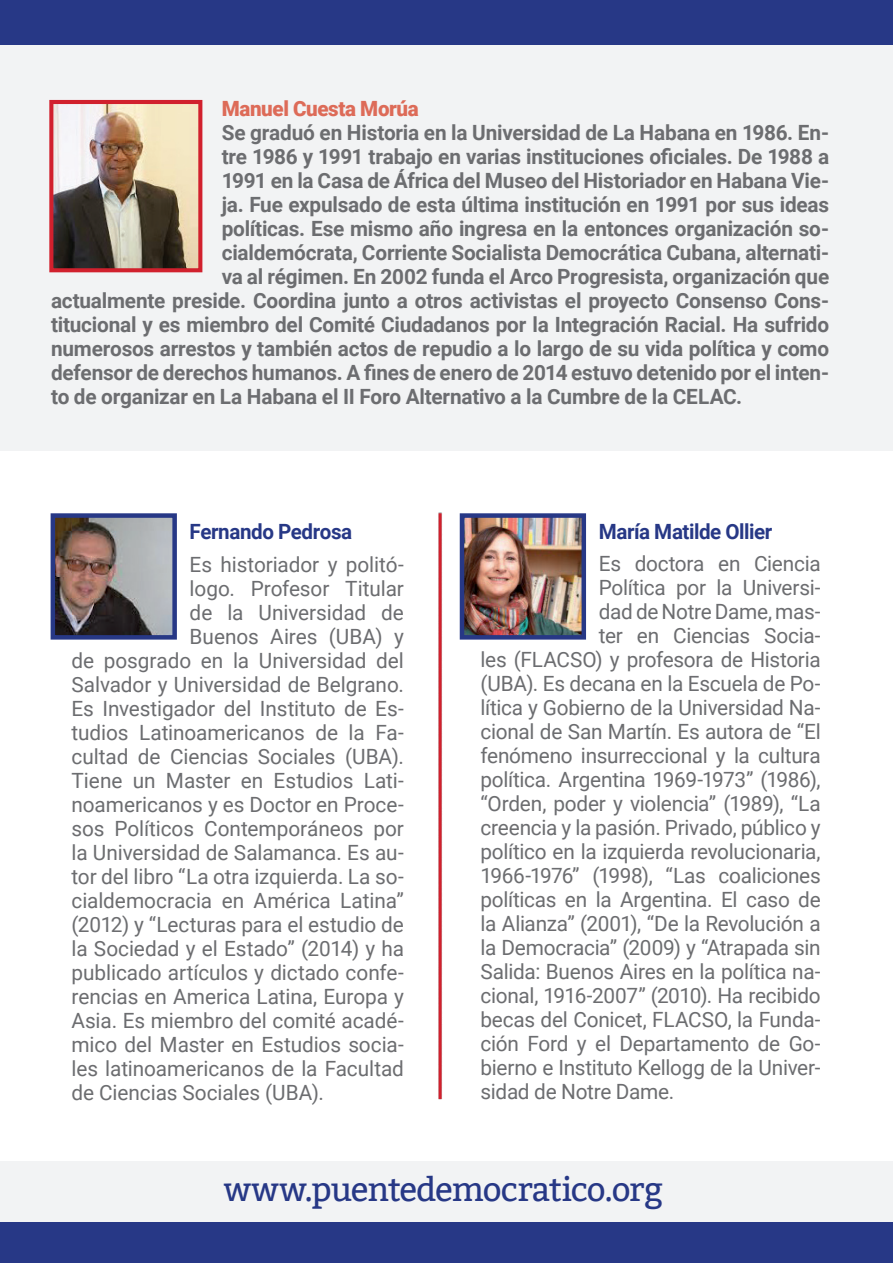
<style>
.page{position:relative;width:893px;height:1263px;background:#fff}
.page>*{position:absolute;margin:0;border:0;box-sizing:border-box;transform-origin:0 0}
.t1{font:33px "Bitter";letter-spacing:-.015em;color:#273886}
.t2{font:21px "Roboto";letter-spacing:-.01em;color:#6c6d70}
.t3{font:700 21px "Roboto";letter-spacing:-.01em;color:#6c6d70}
.t4{font:700 21px "Roboto";letter-spacing:-.02em;color:#273886}
.t5{font:900 21px "Roboto";letter-spacing:-.015em;color:#dd6b58}
</style>
<div class="page">
<div style="left:0;top:0;width:893px;height:450px;background:#f2f3f4"></div>
<div style="left:0;top:1161px;width:893px;height:78px;background:#f2f3f4"></div>
<img style="left:466px;top:519px;width:114px;height:115px">
<div style="left:460px;top:513px;width:126px;height:127px;border:5px solid #273886"></div>
<img style="left:57px;top:519px;width:114px;height:115px">
<div style="left:51px;top:513px;width:126px;height:127px;border:5px solid #273886"></div>
<div style="left:0;top:0;width:893px;height:44px;background:#273886"></div>
<div style="left:0;top:1223px;width:893px;height:40px;background:#273886"></div>
<img style="left:54px;top:105px;width:143px;height:162px">
<div style="left:49px;top:100px;width:153px;height:172px;border:4px solid #d1202d"></div>
<hr style="left:438px;top:512px;width:4px;height:588px;background:#d28e93">
<hr style="left:439px;top:513px;width:3px;height:586px;background:#d1202d">
<p class="t5" style="left:222px;top:94px;width:198px">Manuel Cuesta Morúa</p>
<p class="t3" style="left:222px;top:118px;width:609px">Se graduó en Historia en la Universidad de La Habana en 1986. En-</p>
<p class="t3" style="left:222px;top:142px;width:609px">tre 1986 y 1991 trabajo en varias instituciones oficiales. De 1988 a</p>
<p class="t3" style="left:222px;top:166px;width:609px">1991 en la Casa de África del Museo del Historiador en Habana Vie-</p>
<p class="t3" style="left:222px;top:190px;width:609px">ja. Fue expulsado de esta última institución en 1991 por sus ideas</p>
<p class="t3" style="left:222px;top:214px;width:609px">políticas. Ese mismo año ingresa en la entonces organización so-</p>
<p class="t3" style="left:222px;top:238px;width:609px">cialdemócrata, Corriente Socialista Democrática Cubana, alternati-</p>
<p class="t3" style="left:222px;top:262px;width:609px">va al régimen. En 2002 funda el Arco Progresista, organización que</p>
<p class="t3" style="left:51px;top:286px;width:780px">actualmente preside. Coordina junto a otros activistas el proyecto Consenso Cons-</p>
<p class="t3" style="left:51px;top:310px;width:780px">titucional y es miembro del Comité Ciudadanos por la Integración Racial. Ha sufrido</p>
<p class="t3" style="left:51px;top:334px;width:780px">numerosos arrestos y también actos de repudio a lo largo de su vida política y como</p>
<p class="t3" style="left:51px;top:358px;width:780px">defensor de derechos humanos. A fines de enero de 2014 estuvo detenido por el inten-</p>
<p class="t3" style="left:51px;top:382px;width:693px">to de organizar en La Habana el II Foro Alternativo a la Cumbre de la CELAC.</p>
<p class="t4" style="left:190px;top:517px;width:164px">Fernando Pedrosa</p>
<p class="t2" style="left:190px;top:550px;width:216px">Es historiador y politó-</p>
<p class="t2" style="left:190px;top:574px;width:216px">logo. Profesor Titular</p>
<p class="t2" style="left:190px;top:598px;width:216px">de la Universidad de</p>
<p class="t2" style="left:190px;top:622px;width:216px">Buenos Aires (UBA) y</p>
<p class="t2" style="left:71px;top:646px;width:334px">de posgrado en la Universidad del</p>
<p class="t2" style="left:71px;top:670px;width:334px">Salvador y Universidad de Belgrano.</p>
<p class="t2" style="left:71px;top:694px;width:334px">Es Investigador del Instituto de Es-</p>
<p class="t2" style="left:71px;top:718px;width:334px">tudios Latinoamericanos de la Fa-</p>
<p class="t2" style="left:71px;top:742px;width:334px">cultad de Ciencias Sociales (UBA).</p>
<p class="t2" style="left:71px;top:766px;width:334px">Tiene un Master en Estudios Lati-</p>
<p class="t2" style="left:71px;top:790px;width:334px">noamericanos y es Doctor en Proce-</p>
<p class="t2" style="left:71px;top:814px;width:334px">sos Políticos Contemporáneos por</p>
<p class="t2" style="left:71px;top:838px;width:334px">la Universidad de Salamanca. Es au-</p>
<p class="t2" style="left:71px;top:862px;width:334px">tor del libro “La otra izquierda. La so-</p>
<p class="t2" style="left:71px;top:886px;width:334px">cialdemocracia en América Latina”</p>
<p class="t2" style="left:71px;top:910px;width:334px">(2012) y “Lecturas para el estudio de</p>
<p class="t2" style="left:71px;top:934px;width:334px">la Sociedad y el Estado” (2014) y ha</p>
<p class="t2" style="left:71px;top:958px;width:334px">publicado artículos y dictado confe-</p>
<p class="t2" style="left:71px;top:982px;width:334px">rencias en America Latina, Europa y</p>
<p class="t2" style="left:71px;top:1006px;width:334px">Asia. Es miembro del comité acadé-</p>
<p class="t2" style="left:71px;top:1030px;width:334px">mico del Master en Estudios socia-</p>
<p class="t2" style="left:71px;top:1054px;width:334px">les latinoamericanos de la Facultad</p>
<p class="t2" style="left:71px;top:1078px;width:254px">de Ciencias Sociales (UBA).</p>
<p class="t4" style="left:599px;top:516px;width:175px">María Matilde Ollier</p>
<p class="t2" style="left:599px;top:549px;width:223px">Es doctora en Ciencia</p>
<p class="t2" style="left:599px;top:573px;width:223px">Política por la Universi-</p>
<p class="t2" style="left:599px;top:597px;width:223px">dad de Notre Dame, mas-</p>
<p class="t2" style="left:599px;top:621px;width:223px">ter en Ciencias Socia-</p>
<p class="t2" style="left:480px;top:645px;width:342px">les (FLACSO) y profesora de Historia</p>
<p class="t2" style="left:480px;top:669px;width:342px">(UBA). Es decana en la Escuela de Po-</p>
<p class="t2" style="left:480px;top:693px;width:342px">lítica y Gobierno de la Universidad Na-</p>
<p class="t2" style="left:480px;top:717px;width:342px">cional de San Martín. Es autora de “El</p>
<p class="t2" style="left:480px;top:741px;width:342px">fenómeno insurreccional y la cultura</p>
<p class="t2" style="left:480px;top:765px;width:342px">política. Argentina 1969-1973” (1986),</p>
<p class="t2" style="left:480px;top:789px;width:342px">“Orden, poder y violencia” (1989), “La</p>
<p class="t2" style="left:480px;top:813px;width:342px">creencia y la pasión. Privado, público y</p>
<p class="t2" style="left:480px;top:837px;width:342px">político en la izquierda revolucionaria,</p>
<p class="t2" style="left:480px;top:861px;width:342px">1966-1976” (1998), “Las coaliciones</p>
<p class="t2" style="left:480px;top:885px;width:342px">políticas en la Argentina. El caso de</p>
<p class="t2" style="left:480px;top:909px;width:342px">la Alianza” (2001), “De la Revolución a</p>
<p class="t2" style="left:480px;top:933px;width:342px">la Democracia” (2009) y “Atrapada sin</p>
<p class="t2" style="left:480px;top:957px;width:342px">Salida: Buenos Aires en la política na-</p>
<p class="t2" style="left:480px;top:981px;width:342px">cional, 1916-2007” (2010). Ha recibido</p>
<p class="t2" style="left:480px;top:1005px;width:342px">becas del Conicet, FLACSO, la Funda-</p>
<p class="t2" style="left:480px;top:1029px;width:342px">ción Ford y el Departamento de Go-</p>
<p class="t2" style="left:480px;top:1053px;width:342px">bierno e Instituto Kellogg de la Univer-</p>
<p class="t2" style="left:480px;top:1077px;width:195px">sidad de Notre Dame.</p>
<h1 class="t1" style="left:224px;top:1170px;width:441px">www.puentedemocratico.org</h1>
</div>
